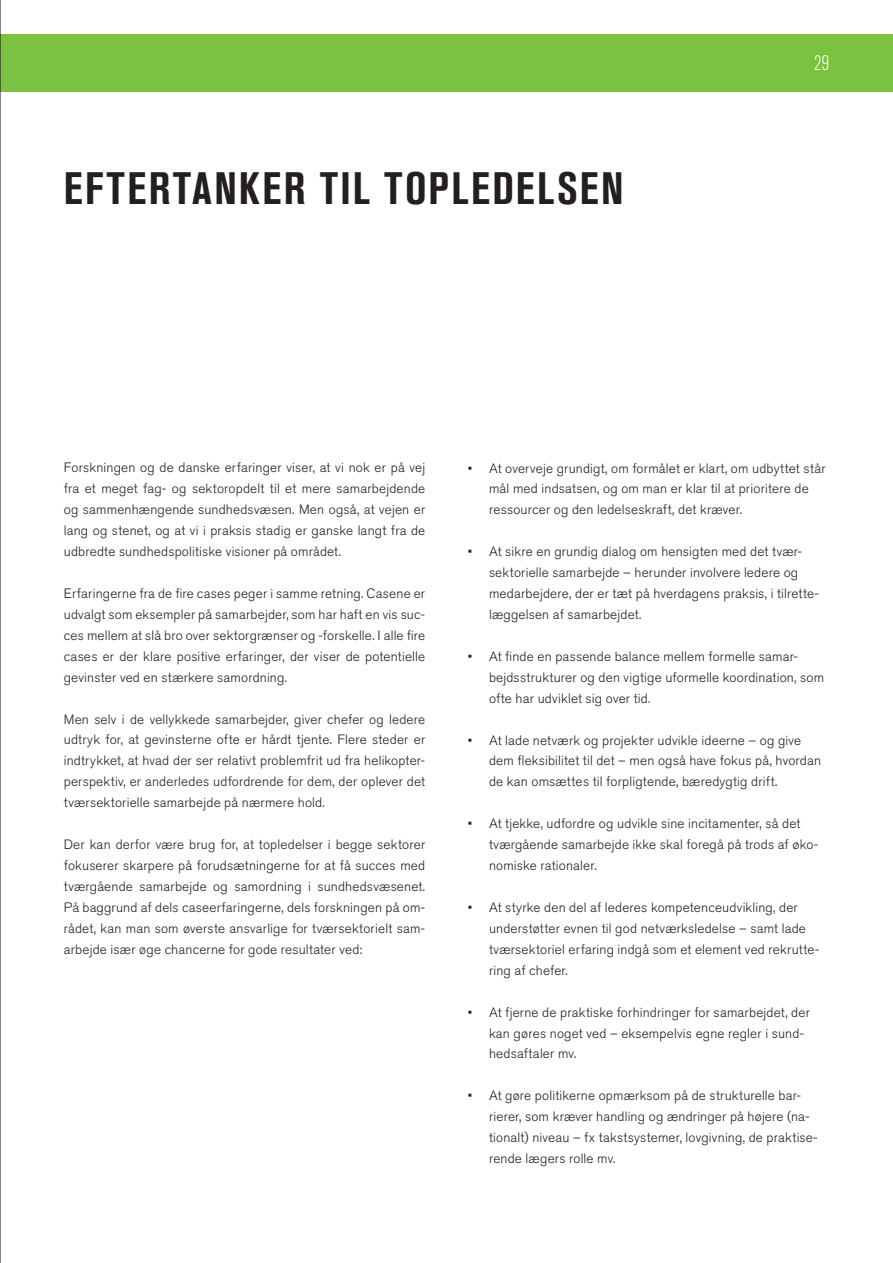
<style>
.page{position:relative;width:893px;height:1263px;background:#fff}
.page>*{position:absolute;margin:0;border:0;box-sizing:border-box;transform-origin:0 0}
.t1{font:700 condensed 45px "Akzidenz Grotesk BE";color:#231f20}
.t2{font:300 condensed 21px "Akzidenz Grotesk BE";color:#fff}
.t3{font:300 13.5px/20.9px "Akzidenz Grotesk BE";letter-spacing:.015em;color:#231f20}
</style>
<div class="page">
<div style="left:0;top:34px;width:893px;height:57px;background:#7bc142"></div>
<hr style="left:0;top:0;width:1px;height:1263px;background:#231f20">
<h1 class="t1" style="left:64px;top:162px;width:23px">EFTERTANKER</h1>
<h1 class="t1" style="left:320px;top:162px;width:259px">TIL TOPLEDELSEN</h1>
<h2 class="t2" style="left:814px;top:52px;width:17px">29</h2>
<p class="t3" style="left:64px;top:458px;width:363px;text-align:justify">Forskningen og de danske erfaringer viser, at vi nok er på vej fra et meget fag- og sektoropdelt til et mere samarbejdende og sammenhængende sundhedsvæsen. Men også, at vejen er lang og stenet, og at vi i praksis stadig er ganske langt fra de udbredte sundhedspolitiske visioner på området.</p>
<p class="t3" style="left:64px;top:583px;width:363px;text-align:justify">Erfaringerne fra de fire cases peger i samme retning. Casene er udvalgt som eksempler på samarbejder, som har haft en vis suc&shy;ces mellem at slå bro over sektorgrænser og -forskelle. I alle fire cases er der klare positive erfaringer, der viser de potentielle gevinster ved en stærkere samordning.</p>
<p class="t3" style="left:64px;top:709px;width:363px;text-align:justify">Men selv i de vellykkede samarbejder, giver chefer og ledere udtryk for, at gevinsterne ofte er hårdt tjente. Flere steder er indtrykket, at hvad der ser relativt problemfrit ud fra helikopter&shy;perspektiv, er anderledes udfordrende for dem, der oplever det tværsektorielle samarbejde på nærmere hold.</p>
<p class="t3" style="left:64px;top:834px;width:363px;text-align:justify">Der kan derfor være brug for, at topledelser i begge sektorer fokuserer skarpere på forudsætningerne for at få succes med tværgående samarbejde og samordning i sundhedsvæsenet.<br>På baggrund af dels caseerfaringerne, dels forskningen på om&shy;rådet, kan man som øverste ansvarlige for tværsektorielt sam&shy;arbejde især øge chancerne for gode resultater ved:</p>
<p class="t3" style="left:489px;top:458px;width:338px;text-indent:-21px">• At overveje grundigt, om formålet er klart, om udbyttet står mål med indsatsen, og om man er klar til at prioritere de ressourcer og den ledelseskraft, det kræver.</p>
<p class="t3" style="left:489px;top:541px;width:332px;text-indent:-21px">• At sikre en grundig dialog om hensigten med det tvær&shy;sektorielle samarbejde – herunder involvere ledere og medarbejdere, der er tæt på hverdagens praksis, i tilrette&shy;læggelsen af samarbejdet.</p>
<p class="t3" style="left:489px;top:646px;width:337px;text-indent:-21px">• At finde en passende balance mellem formelle samar&shy;bejdsstrukturer og den vigtige uformelle koordination, som ofte har udviklet sig over tid.</p>
<p class="t3" style="left:489px;top:730px;width:334px;text-indent:-21px">• At lade netværk og projekter udvikle ideerne – og give dem fleksibilitet til det – men også have fokus på, hvordan de kan omsættes til forpligtende, bæredygtig drift.</p>
<p class="t3" style="left:489px;top:813px;width:331px;text-indent:-21px">• At tjekke, udfordre og udvikle sine incitamenter, så det tværgående samarbejde ikke skal foregå på trods af øko&shy;nomiske rationaler.</p>
<p class="t3" style="left:489px;top:897px;width:332px;text-indent:-21px">• At styrke den del af lederes kompetenceudvikling, der understøtter evnen til god netværksledelse – samt lade tværsektoriel erfaring indgå som et element ved rekrutte&shy;ring af chefer.</p>
<p class="t3" style="left:489px;top:1002px;width:322px;text-indent:-21px">• At fjerne de praktiske forhindringer for samarbejdet, der kan gøres noget ved – eksempelvis egne regler i sund&shy;hedsaftaler mv.</p>
<p class="t3" style="left:489px;top:1085px;width:330px;text-indent:-21px">• At gøre politikerne opmærksom på de strukturelle bar&shy;rierer, som kræver handling og ændringer på højere (na&shy;tionalt) niveau – fx takstsystemer, lovgivning, de praktise&shy;rende lægers rolle mv.</p>
</div>
